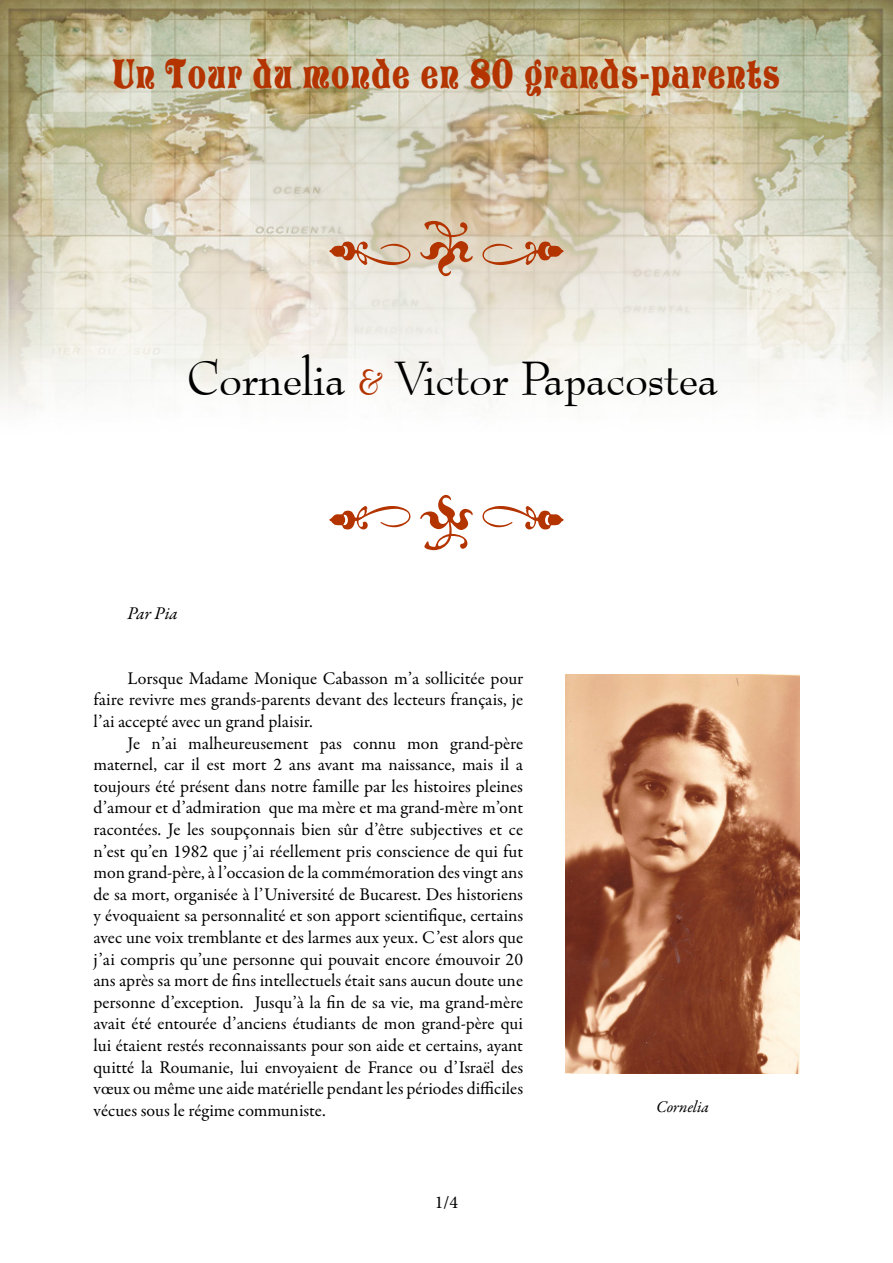
<style>
.page{position:relative;width:893px;height:1263px;background:#fff}
.page>*{position:absolute;margin:0;border:0;box-sizing:border-box;transform-origin:0 0}
.t1{font:54.45px "Garamond Premr Pro";color:#b43400}
.t2{font:47.4px "Bernhard Modern BT";letter-spacing:-.01em;color:#000}
.t3{font:40.5px "Storybook";letter-spacing:.05em;color:#b43400;scale:.71 1}
.t4{font:18px/21.6px "Garamond Premr Pro";color:#000;text-align:justify}
.t5{font:italic 18px "Garamond Premr Pro";letter-spacing:-.005em;color:#000}
.t6{font:18px "Minion Pro";color:#000}
.t7{font:italic 16.5px "Garamond Premr Pro";letter-spacing:-.005em;color:#000}
.s1{font-size:36px;color:#b43400}
</style>
<div class="page">
<img style="left:0;top:0;width:893px;height:411px">
<svg style="left:482px;top:506px;width:82px;height:23px"></svg>
<svg style="left:329px;top:506px;width:81px;height:23px"></svg>
<svg style="left:482px;top:242px;width:82px;height:23px;background:#d2a386"></svg>
<svg style="left:329px;top:242px;width:81px;height:23px;background:#d3a78c"></svg>
<img style="left:566px;top:674px;width:233px;height:400px">
<h3 class="t3" style="left:113px;top:52px;width:942px">Un Tour du monde en 80 grands-parents</h3>
<h1 class="t1" style="left:418px;top:210px;width:58px">•</h1>
<h2 class="t2" style="left:187px;top:348px;width:533px">Cornelia <span class="s1">&amp;</span> Victor Papacostea</h2>
<p class="t5" style="left:128px;top:602px;width:52px">Par Pia</p>
<p class="t4" style="left:94px;top:668px;width:431px;text-indent:34px">Lorsque Madame Monique Cabasson m’a sollicitée pour faire revivre mes grands-parents devant des lecteurs français, je l’ai accepté avec un grand plaisir.</p>
<p class="t4" style="left:94px;top:733px;width:431px;text-indent:34px">Je n’ai malheureusement pas connu mon grand-père maternel, car il est mort 2 ans avant ma naissance, mais il a toujours été présent dans notre famille par les histoires pleines d’amour et d’admiration que ma mère et ma grand-mère m’ont racontées. Je les soupçonnais bien sûr d’être subjectives et ce n’est qu’en 1982 que j’ai réellement pris conscience de qui fut mon grand-père, à l’occasion de la commémoration des vingt ans de sa mort, organisée à l’Université de Bucarest. Des historiens y évoquaient sa personnalité et son apport scientifique, certains avec une voix tremblante et des larmes aux yeux. C’est alors que j’ai compris qu’une personne qui pouvait encore émouvoir 20 ans après sa mort de fins intellectuels était sans aucun doute une personne d’exception. Jusqu’à la fin de sa vie, ma grand-mère avait été entourée d’anciens étudiants de mon grand-père qui lui étaient restés reconnaissants pour son aide et certains, ayant quitté la Roumanie, lui envoyaient de France ou d’Israël des vœux ou même une aide matérielle pendant les périodes difficiles vécues sous le régime communiste.</p>
<p class="t6" style="left:435px;top:1190px;width:25px">1/4</p>
<p class="t7" style="left:656px;top:1097px;width:54px">Cornelia</p>
</div>
